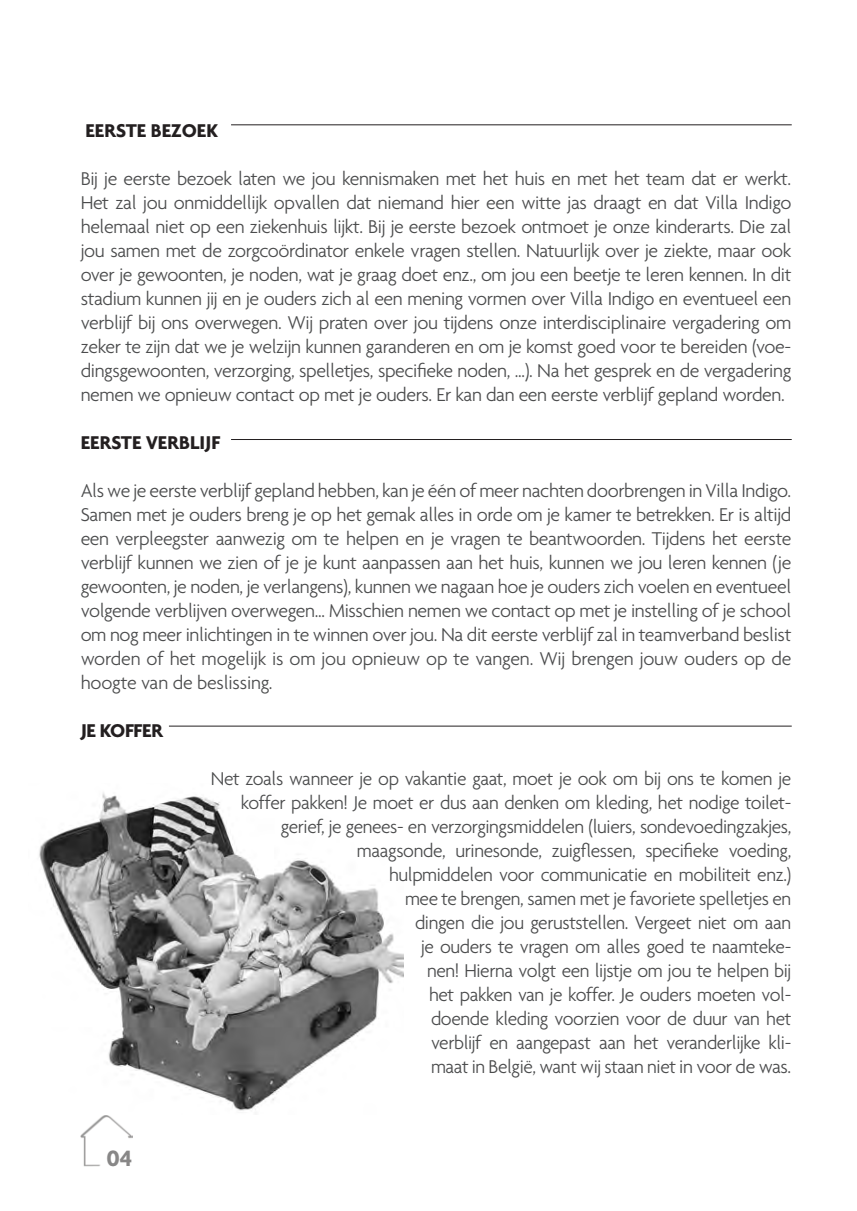
<style>
.page{position:relative;width:857px;height:1211px;background:#fff}
.page>*{position:absolute;margin:0;border:0;box-sizing:border-box;transform-origin:0 0}
.t1{font:700 24px "Agenda";color:#888787}
.t2{font:300 20px/24px "Agenda";letter-spacing:-.02em;color:#4b4c4d;text-align:justify}
.t3{font:700 20px "Agenda";color:#231f20}
</style>
<div class="page">
<img style="left:81px;top:1115px;width:51px;height:52px">
<img style="left:39px;top:792px;width:364px;height:319px">
<hr style="left:231px;top:124px;width:560px;height:1px;background:#231f20">
<hr style="left:231px;top:439px;width:560px;height:1px;background:#231f20">
<hr style="left:169px;top:726px;width:622px;height:1px;background:#231f20">
<p class="t3" style="left:85px;top:119px;width:134px">EERSTE BEZOEK</p>
<p class="t2" style="left:81px;top:167px;width:712px">Bij je eerste bezoek laten we jou kennismaken met het huis en met het team dat er werkt.<br>Het zal jou onmiddellijk opvallen dat niemand hier een witte jas draagt en dat Villa Indigo helemaal niet op een ziekenhuis lijkt. Bij je eerste bezoek ontmoet je onze kinderarts. Die zal jou samen met de zorgcoördinator enkele vragen stellen. Natuurlijk over je ziekte, maar ook over je gewoonten, je noden, wat je graag doet enz., om jou een beetje te leren kennen. In dit stadium kunnen jij en je ouders zich al een mening vormen over Villa Indigo en eventueel een verblijf bij ons overwegen. Wij praten over jou tijdens onze interdisciplinaire vergadering om zeker te zijn dat we je welzijn kunnen garanderen en om je komst goed voor te bereiden (voe&shy;dingsgewoonten, verzorging, spelletjes, specifieke noden, …). Na het gesprek en de vergadering nemen we opnieuw contact op met je ouders. Er kan dan een eerste verblijf gepland worden.</p>
<p class="t3" style="left:81px;top:431px;width:141px">EERSTE VERBLIJF</p>
<p class="t2" style="left:81px;top:479px;width:712px">Als we je eerste verblijf gepland hebben, kan je één of meer nachten doorbrengen in Villa Indigo.<br>Samen met je ouders breng je op het gemak alles in orde om je kamer te betrekken. Er is altijd een verpleegster aanwezig om te helpen en je vragen te beantwoorden. Tijdens het eerste verblijf kunnen we zien of je je kunt aanpassen aan het huis, kunnen we jou leren kennen (je gewoonten, je noden, je verlangens), kunnen we nagaan hoe je ouders zich voelen en eventueel volgende verblijven overwegen… Misschien nemen we contact op met je instelling of je school om nog meer inlichtingen in te winnen over jou. Na dit eerste verblijf zal in teamverband beslist worden of het mogelijk is om jou opnieuw op te vangen. Wij brengen jouw ouders op de hoogte van de beslissing.</p>
<p class="t3" style="left:81px;top:719px;width:84px">JE KOFFER</p>
<p class="t2" style="left:211px;top:767px;width:582px;text-align:right">Net zoals wanneer je op vakantie gaat, moet je ook om bij ons te komen je koffer pakken! Je moet er dus aan denken om kleding, het nodige toilet&shy;gerief, je genees- en verzorgingsmiddelen (luiers, sondevoedingzakjes, maagsonde, urinesonde, zuigflessen, specifieke voeding,<br>hulpmiddelen voor communicatie en mobiliteit enz.)<br>mee te brengen, samen met je favoriete spelletjes en<br>dingen die jou geruststellen. Vergeet niet om aan<br>je ouders te vragen om alles goed te naamteke-<br>nen! Hierna volgt een lijstje om jou te helpen bij<br>het pakken van je koffer. Je ouders moeten vol-<br>doende kleding voorzien voor de duur van het<br>verblijf en aangepast aan het veranderlijke kli-<br>maat in België, want wij staan niet in voor de was.</p>
<p class="t1" style="left:106px;top:1143px;width:27px">04</p>
</div>
